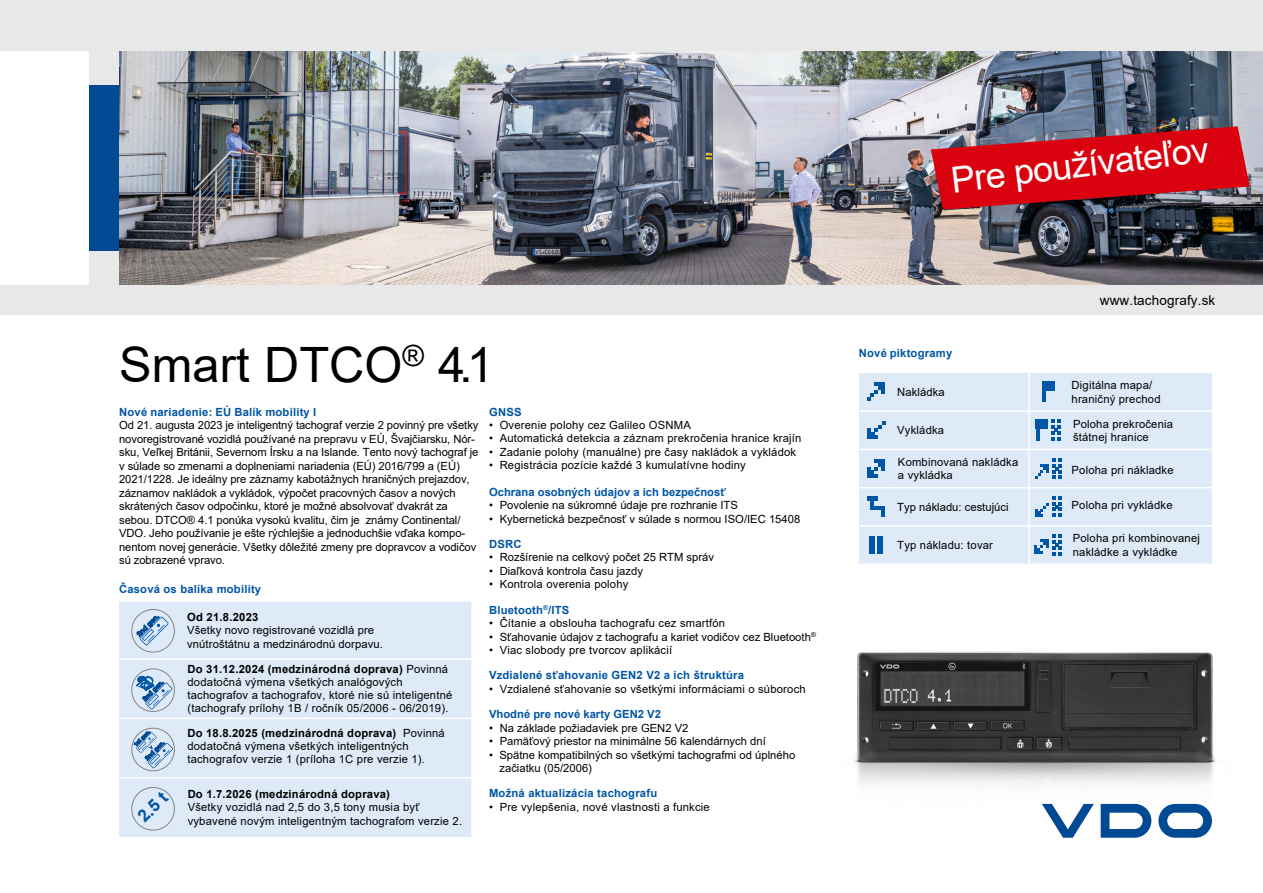
<style>
.page{position:relative;width:1263px;height:893px;background:#fff}
.page>*{position:absolute;margin:0;border:0;box-sizing:border-box;transform-origin:0 0}
.t1{font:48.75px "Arial";color:#000}
.t2{font:36px "Arial";color:#fff}
.t3{font:700 17.25px "Arial";color:#0055a4}
.t4{font:13.5px "Arial";letter-spacing:.01em;color:#000}
.t5{font:11.25px/13.5px "Arial";color:#000}
.t6{font:700 11.25px "Arial";letter-spacing:.015em;color:#0055a4}
.t7{font:700 11.25px "Arial";letter-spacing:.02em;color:#000}
.s1{font-weight:700}
</style>
<div class="page">
<img style="left:854px;top:651px;width:362px;height:187px">
<img style="left:119px;top:51px;width:1144px;height:234px">
<div style="left:0;top:0;width:1263px;height:51px;background:#e8e8e8"></div>
<div style="left:89px;top:51px;width:30px;height:234px;background:#e8e8e8"></div>
<div style="left:0;top:285px;width:1263px;height:30px;background:#e8e8e8"></div>
<div style="left:89px;top:85px;width:30px;height:166px;background:#004993"></div>
<svg style="left:1042px;top:804px;width:52px;height:34px"></svg>
<svg style="left:1101px;top:804px;width:50px;height:34px"></svg>
<svg style="left:1158px;top:804px;width:54px;height:34px"></svg>
<div style="left:859px;top:373px;width:353px;height:190px;background:#deeaf8"></div>
<hr style="left:1028px;top:450px;width:2px;height:37px;background:#fff">
<hr style="left:1028px;top:488px;width:2px;height:37px;background:#fff">
<hr style="left:1028px;top:527px;width:2px;height:36px;background:#fff">
<hr style="left:1028px;top:373px;width:2px;height:37px;background:#fff">
<hr style="left:1028px;top:412px;width:2px;height:37px;background:#fff">
<hr style="left:859px;top:410px;width:34px;height:2px;background:#fff">
<hr style="left:893px;top:410px;width:136px;height:2px;background:#fff">
<hr style="left:1029px;top:410px;width:38px;height:2px;background:#fff">
<hr style="left:1067px;top:410px;width:145px;height:2px;background:#fff">
<hr style="left:859px;top:449px;width:34px;height:1px;background:#fff">
<hr style="left:893px;top:449px;width:136px;height:1px;background:#fff">
<hr style="left:1029px;top:449px;width:38px;height:1px;background:#fff">
<hr style="left:1067px;top:449px;width:145px;height:1px;background:#fff">
<hr style="left:859px;top:487px;width:34px;height:1px;background:#fff">
<hr style="left:893px;top:487px;width:136px;height:1px;background:#fff">
<hr style="left:1029px;top:487px;width:38px;height:1px;background:#fff">
<hr style="left:1067px;top:487px;width:145px;height:1px;background:#fff">
<hr style="left:859px;top:525px;width:34px;height:2px;background:#fff">
<hr style="left:893px;top:525px;width:136px;height:2px;background:#fff">
<hr style="left:1029px;top:525px;width:38px;height:2px;background:#fff">
<hr style="left:1067px;top:525px;width:145px;height:2px;background:#fff">
<svg style="left:867px;top:383px;width:18px;height:17px"></svg>
<hr style="left:1042px;top:381px;width:3px;height:21px;background:#0055a4">
<div style="left:1042px;top:381px;width:12px;height:9px;background:#0055a4"></div>
<svg style="left:867px;top:421px;width:18px;height:18px"></svg>
<hr style="left:1036px;top:420px;width:3px;height:20px;background:#0055a4">
<div style="left:1036px;top:420px;width:12px;height:9px;background:#0055a4"></div>
<svg style="left:1051px;top:420px;width:10px;height:21px"></svg>
<svg style="left:867px;top:460px;width:18px;height:17px"></svg>
<svg style="left:1035px;top:458px;width:27px;height:21px"></svg>
<svg style="left:867px;top:496px;width:18px;height:21px"></svg>
<svg style="left:1035px;top:496px;width:27px;height:21px"></svg>
<div style="left:869px;top:536px;width:6px;height:8px;background:#0055a4"></div>
<div style="left:877px;top:536px;width:5px;height:8px;background:#0055a4"></div>
<div style="left:877px;top:546px;width:5px;height:8px;background:#0055a4"></div>
<div style="left:869px;top:546px;width:6px;height:8px;background:#0055a4"></div>
<svg style="left:1034px;top:535px;width:28px;height:21px"></svg>
<div style="left:119px;top:602px;width:352px;height:235px;background:#deeaf8"></div>
<hr style="left:119px;top:658px;width:68px;height:2px;background:#fff">
<hr style="left:187px;top:658px;width:286px;height:2px;background:#fff">
<hr style="left:119px;top:718px;width:68px;height:1px;background:#fff">
<hr style="left:187px;top:718px;width:286px;height:1px;background:#fff">
<hr style="left:119px;top:777px;width:68px;height:1px;background:#fff">
<hr style="left:187px;top:777px;width:286px;height:1px;background:#fff">
<svg style="left:129px;top:607px;width:48px;height:48px;background:#c2d4e7"></svg>
<svg style="left:129px;top:666px;width:48px;height:48px;background:#b4cbe2"></svg>
<svg style="left:129px;top:725px;width:48px;height:48px;background:#b9cee3"></svg>
<svg style="left:129px;top:785px;width:48px;height:48px;background:#d8e4f1"></svg>
<svg style="left:931px;top:126px;width:319px;height:84px;background:#b6212d"></svg>
<h1 class="t1" style="left:119px;top:331px;width:376px">Smart DTCO<sup>®</sup> 4.1</h1>
<p class="t6" style="left:119px;top:404px;width:198px">Nové nariadenie: EÚ Balík mobility I</p>
<p class="t5" style="left:119px;top:418px;width:361px">Od 21. augusta 2023 je inteligentný tachograf verzie 2 povinný pre všetky novoregistrované vozidlá používané na prepravu v EÚ, Švajčiarsku, Nór&shy;sku, Veľkej Británii, Severnom Írsku a na Islande. Tento nový tachograf je v súlade so zmenami a doplneniami nariadenia (EÚ) 2016/799 a (EÚ)<br>2021/1228. Je ideálny pre záznamy kabotážnych hraničných prejazdov, záznamov nakládok a vykládok, výpočet pracovných časov a nových skrátených časov odpočinku, ktoré je možné absolvovať dvakrát za sebou. DTCO® 4.1 ponúka vysokú kvalitu, čim je známy Continental/ VDO. Jeho používanie je ešte rýchlejšie a jednoduchšie vďaka kompo&shy;nentom novej generácie. Všetky dôležité zmeny pre dopravcov a vodičov sú zobrazené vpravo.</p>
<p class="t6" style="left:119px;top:581px;width:144px">Časová os balíka mobility</p>
<p class="t7" style="left:187px;top:609px;width:73px">Od 21.8.2023</p>
<p class="t5" style="left:187px;top:624px;width:197px">Všetky novo registrované vozidlá pre vnútroštátnu a medzinárodnú dorpavu.</p>
<p class="t5" style="left:188px;top:663px;width:266px;line-height:12.9px"><span class="s1">Do 31.12.2024 (medzinárodná doprava)</span> Povinná dodatočná výmena všetkých analógových tachografov a tachografov, ktoré nie sú inteligentné (tachografy prílohy 1B / ročník 05/2006 - 06/2019).</p>
<p class="t5" style="left:187px;top:727px;width:259px;line-height:12.9px"><span class="s1">Do 18.8.2025 (medzinárodná doprava)</span> Povinná dodatočná výmena všetkých inteligentných tachografov verzie 1 (príloha 1C pre verzie 1).</p>
<h3 class="t3" style="left:132px;top:810px;width:36px;rotate:-45deg">2.5 t</h3>
<p class="t7" style="left:188px;top:786px;width:204px">Do 1.7.2026 (medzinárodná doprava)</p>
<p class="t5" style="left:188px;top:800px;width:276px">Všetky vozidlá nad 2,5 do 3,5 tony musia byť vybavené novým inteligentným tachografom verzie 2.</p>
<p class="t6" style="left:489px;top:404px;width:34px">GNSS</p>
<p class="t5" style="left:489px;top:418px;width:203px">• Overenie polohy cez Galileo OSNMA</p>
<p class="t5" style="left:489px;top:432px;width:314px">• Automatická detekcia a záznam prekročenia hranice krajín</p>
<p class="t5" style="left:489px;top:445px;width:309px">• Zadanie polohy (manuálne) pre časy nakládok a vykládok</p>
<p class="t5" style="left:489px;top:459px;width:258px">• Registrácia pozície každé 3 kumulatívne hodiny</p>
<p class="t6" style="left:489px;top:484px;width:238px">Ochrana osobných údajov a ich bezpečnosť</p>
<p class="t5" style="left:489px;top:498px;width:250px">• Povolenie na súkromné údaje pre rozhranie ITS</p>
<p class="t5" style="left:489px;top:512px;width:313px">• Kybernetická bezpečnosť v súlade s normou ISO/IEC 15408</p>
<p class="t6" style="left:489px;top:536px;width:34px">DSRC</p>
<p class="t5" style="left:489px;top:551px;width:227px">• Rozšírenie na celkový počet 25 RTM správ</p>
<p class="t5" style="left:489px;top:564px;width:155px">• Diaľková kontrola času jazdy</p>
<p class="t5" style="left:489px;top:578px;width:141px">• Kontrola overenia polohy</p>
<p class="t6" style="left:489px;top:602px;width:82px">Bluetooth<sup>®</sup>/ITS</p>
<p class="t5" style="left:489px;top:616px;width:238px">• Čítanie a obslouha tachografu cez smartfón</p>
<p class="t5" style="left:489px;top:630px;width:328px">• Sťahovanie údajov z tachografu a kariet vodičov cez Bluetooth<sup>®</sup></p>
<p class="t5" style="left:489px;top:643px;width:185px">• Viac slobody pre tvorcov aplikácií</p>
<p class="t6" style="left:489px;top:667px;width:256px">Vzdialené sťahovanie GEN2 V2 a ich štruktúra</p>
<p class="t5" style="left:489px;top:682px;width:318px">• Vzdialené sťahovanie so všetkými informáciami o súboroch</p>
<p class="t6" style="left:489px;top:706px;width:173px">Vhodné pre nové karty GEN2 V2</p>
<p class="t5" style="left:489px;top:721px;width:201px">• Na základe požiadaviek pre GEN2 V2</p>
<p class="t5" style="left:489px;top:734px;width:278px">• Pamäťový priestor na minimálne 56 kalendárnych dní</p>
<p class="t5" style="left:499px;top:748px;width:297px;line-height:12.9px;text-indent:-10px">• Spätne kompatibilných so všetkými tachografmi od úplného začiatku (05/2006)</p>
<p class="t6" style="left:489px;top:785px;width:170px">Možná aktualizácia tachografu</p>
<p class="t5" style="left:489px;top:800px;width:222px">• Pre vylepšenia, nové vlastnosti a funkcie</p>
<h2 class="t2" style="left:948px;top:156px;width:261px;rotate:-7deg">Pre používateľov</h2>
<p class="t6" style="left:859px;top:345px;width:95px">Nové piktogramy</p>
<p class="t4" style="left:1100px;top:291px;width:117px">www.tachografy.sk</p>
<p class="t5" style="left:897px;top:385px;width:49px">Nakládka</p>
<p class="t5" style="left:1071px;top:378px;width:90px">Digitálna mapa/ hraničný prechod</p>
<p class="t5" style="left:897px;top:424px;width:48px">Vykládka</p>
<p class="t5" style="left:1073px;top:417px;width:101px">Poloha prekročenia štátnej hranice</p>
<p class="t5" style="left:898px;top:455px;width:122px">Kombinovaná nakládka a vykládka</p>
<p class="t5" style="left:1071px;top:463px;width:104px">Poloha pri nákladke</p>
<p class="t5" style="left:897px;top:500px;width:113px">Typ nákladu: cestujúci</p>
<p class="t5" style="left:1071px;top:498px;width:102px">Poloha pri vykládke</p>
<p class="t5" style="left:897px;top:538px;width:97px">Typ nákladu: tovar</p>
<p class="t5" style="left:1073px;top:532px;width:129px">Poloha pri kombinovanej nakládke a vykládke</p>
</div>
